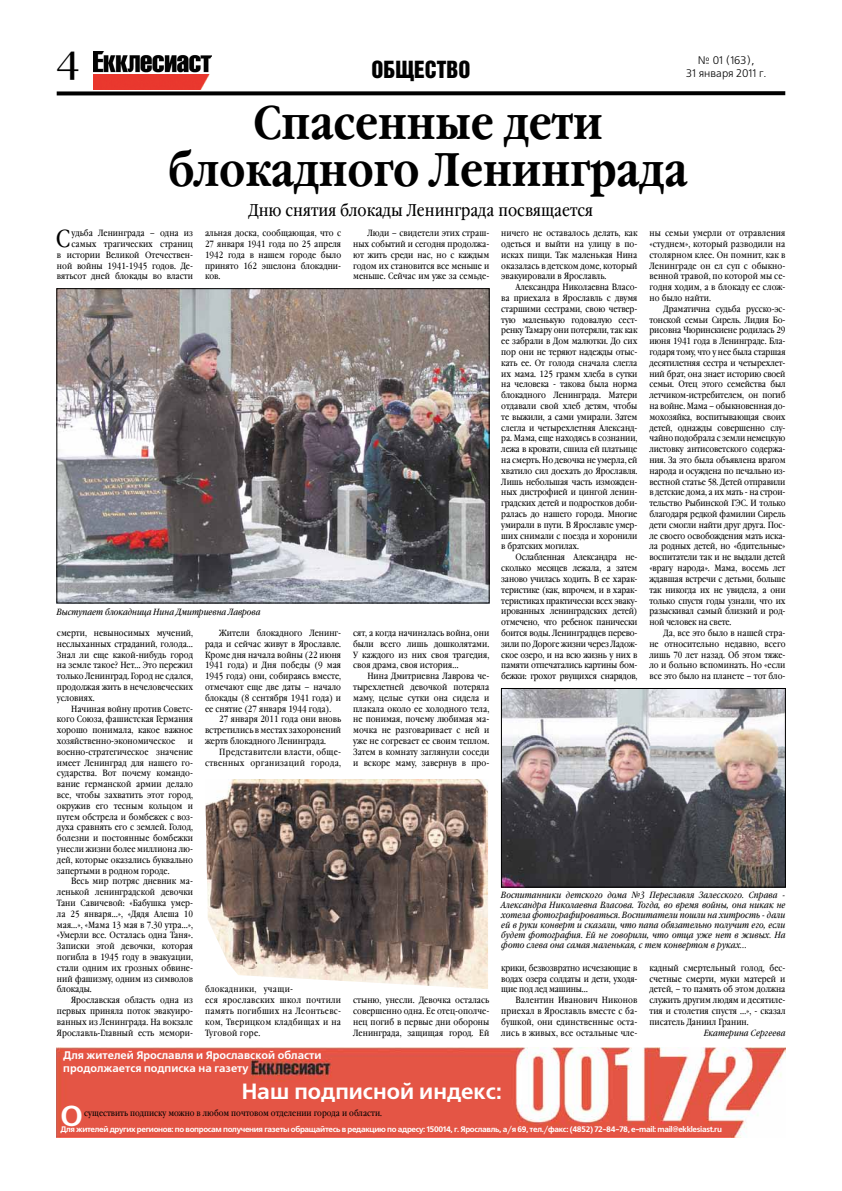
<style>
.page{position:relative;width:842px;height:1191px;background:#fff}
.page>*{position:absolute;margin:0;border:0;box-sizing:border-box;transform-origin:0 0}
.t1{font:700 47px/47px "Garamond Narrow C";color:#000;text-align:center}
.t2{font:36px "Garamond Book C";color:#000}
.t3{font:700 28.9px "Free Set C";color:#fff}
.t4{font:24.4px "Garamond Book Narrow C";color:#000}
.t5{font:24px "Bastion X";color:#000}
.t6{font:700 22px "Free Set C";color:#fff}
.t7{font:17px "Garamond Book Narrow C";color:#000}
.t8{font:700 11px/13.2px "Free Set C";color:#fff}
.t9{font:11px/13.2px "Free Set C";color:#000;text-align:center}
.t10{font:9px/10.8px "Garamond Book Narrow C";color:#000;text-align:justify}
.t11{font:italic 9px/9.9px "Garamond Book Narrow C";letter-spacing:.01em;color:#000;text-align:justify}
.t12{font:9px/10.8px "Garamond Book Narrow C";letter-spacing:.03em;color:#000;text-align:right}
.t13{font:8.8px "Garamond Book Narrow C";color:#000}
.t14{font:700 8px "Free Set C";letter-spacing:-.04em;color:#fff}
</style>
<div class="page">
<svg style="left:57px;top:91px;width:728px;height:4px;background:#151515"></svg>
<img style="left:94px;top:51px;width:117px;height:39px">
<img style="left:57px;top:1047px;width:728px;height:90px">
<img style="left:59px;top:290px;width:428px;height:311px">
<div style="left:57px;top:288px;width:432px;height:315px;border:1px solid #000"></div>
<img style="left:503px;top:690px;width:280px;height:195px">
<div style="left:501px;top:688px;width:284px;height:199px;border:1px solid #000"></div>
<img style="left:205px;top:779px;width:283px;height:210px">
<h2 class="t2" style="left:57px;top:45px;width:24px">4</h2>
<h3 class="t5" style="left:371px;top:57px;width:101px">ОБЩЕСТВО</h3>
<p class="t9" style="left:686px;top:54px;width:82px">№ 01 (163),<br>31 января 2011 г.</p>
<h1 class="t1" style="left:168px;top:100px;width:521px">Спасенные дети блокадного Ленинграда</h1>
<h3 class="t7" style="left:249px;top:200px;width:346px">Дню снятия блокады Ленинграда посвящается</h3>
<p class="t10" style="left:57px;top:228px;width:138px;text-align:right">удьба Ленинграда – одна из самых трагических страниц<br>в истории Великой Отечествен&shy;ной войны 1941-1945 годов. Де&shy;вятьсот дней блокады во власти</p>
<h3 class="t4" style="left:56px;top:225px;width:16px">С</h3>
<p class="t10" style="left:205px;top:228px;width:138px">альная доска, сообщающая, что с 27 января 1941 года по 25 апреля 1942 года в нашем городе было принято 162 эшелона блокадни&shy;ков.</p>
<p class="t11" style="left:57px;top:607px;width:205px">Выступает блокадница Нина Дмитриевна Лаврова</p>
<p class="t10" style="left:57px;top:627px;width:138px">смерти, невыносимых мучений, неслыханных страданий, голода… Знал ли еще какой-нибудь город на земле такое? Нет… Это пережил только Ленинград. Город не сдался, продолжая жить в нечеловеческих условиях.</p>
<p class="t10" style="left:57px;top:703px;width:138px;text-indent:14px">Начиная войну против Советс&shy;кого Союза, фашистская Германия хорошо понимала, какое важное хозяйственно-экономическое</p>
<p class="t10" style="left:57px;top:735px;width:138px;text-indent:131px">и военно-стратегическое значение имеет Ленинград для нашего го&shy;сударства. Вот почему командо&shy;вание германской армии делало все, чтобы захватить этот город, окружив его тесным кольцом и путем обстрела и бомбежек с воз&shy;духа сравнять его с землей. Голод, болезни и постоянные бомбежки унесли жизни более миллиона лю&shy;дей, которые оказались буквально запертыми в родном городе.</p>
<p class="t10" style="left:57px;top:876px;width:138px;text-indent:14px">Весь мир потряс дневник ма&shy;ленькой ленинградской девочки Тани Савичевой: «Бабушка умер&shy;ла 25 января…», «Дядя Алеша 10 мая…», «Мама 13 мая в 7.30 утра…», «Умерли все. Осталась одна Таня».<br>Записки этой девочки, которая погибла в 1945 году в эвакуации, стали одним их грозных обвине&shy;ний фашизму, одним из символов блокады.</p>
<p class="t10" style="left:57px;top:995px;width:138px;text-indent:14px">Ярославская область одна из первых приняла поток эвакуиро&shy;ванных из Ленинграда. На вокзале Ярославль-Главный есть мемори-</p>
<p class="t10" style="left:205px;top:627px;width:138px;text-indent:14px">Жители блокадного Ленинг&shy;рада и сейчас живут в Ярославле.<br>Кроме дня начала войны (22 июня 1941 года) и Дня победы (9 мая 1945 года) они, собираясь вместе, отмечают еще две даты – начало блокады (8 сентября 1941 года) и ее снятие (27 января 1944 года).</p>
<p class="t10" style="left:205px;top:714px;width:138px;text-indent:14px">27 января 2011 года они вновь встретились в местах захоронений жертв блокадного Ленинграда.</p>
<p class="t12" style="left:205px;top:746px;width:138px">Представители власти, обще&shy;ственных организаций города,</p>
<p class="t12" style="left:205px;top:984px;width:138px;text-align:left">блокадники, учащи-<br>еся ярославских школ почтили память погибших на Леонтьевс&shy;ком, Тверицком кладбищах и на<br>Туговой горе.</p>
<p class="t10" style="left:353px;top:228px;width:138px;text-indent:14px">Люди – свидетели этих страш&shy;ных событий и сегодня продолжа&shy;ют жить среди нас, но с каждым годом их становится все меньше и меньше. Сейчас им уже за семьде-</p>
<p class="t10" style="left:353px;top:627px;width:138px">сят, а когда начиналась война, они были всего лишь дошколятами.<br>У каждого из них своя трагедия, своя драма, своя история…</p>
<p class="t10" style="left:353px;top:671px;width:138px;text-indent:14px">Нина Дмитриевна Лаврова че&shy;тырехлетней девочкой потеряла маму, целые сутки она сидела и плакала около ее холодного тела, не понимая, почему любимая ма&shy;мочка не разговаривает с ней и уже не согревает ее своим теплом.<br>Затем в комнату заглянули соседи и вскоре маму, завернув в про-</p>
<p class="t10" style="left:501px;top:228px;width:138px">ничего не оставалось делать, как одеться и выйти на улицу в по&shy;исках пищи. Так маленькая Нина оказалась в детском доме, который эвакуировали в Ярославль.</p>
<p class="t10" style="left:501px;top:282px;width:138px;text-indent:14px">Александра Николаевна Власо&shy;ва приехала в Ярославль с двумя старшими сестрами, свою четвер&shy;тую маленькую годовалую сест&shy;ренку Тамару они потеряли, так как ее забрали в Дом малютки. До сих пор они не теряют надежды отыс&shy;кать ее. От голода сначала слегла их мама. 125 грамм хлеба в сутки на человека - такова была норма блокадного Ленинграда. Матери отдавали свой хлеб детям, чтобы те выжили, а сами умирали. Затем слегла и четырехлетняя Александ&shy;ра. Мама, еще находясь в сознании, лежа в кровати, сшила ей платьице на смерть. Но девочка не умерла, ей хватило сил доехать до Ярославля.<br>Лишь небольшая часть изможден&shy;ных дистрофией и цингой ленин&shy;градских детей и подростков доби&shy;ралась до нашего города. Многие умирали в пути. В Ярославле умер&shy;ших снимали с поезда и хоронили в братских могилах.</p>
<p class="t10" style="left:501px;top:552px;width:138px;text-indent:14px">Ослабленная Александра не&shy;сколько месяцев лежала, а затем заново училась ходить. В ее харак&shy;теристике (как, впрочем, и в харак&shy;теристиках практически всех эваку&shy;ированных ленинградских детей) отмечено, что ребенок панически боится воды. Ленинградцев перево&shy;зили по Дороге жизни через Ладож&shy;ское озеро, и на всю жизнь у них в памяти отпечатались картины бом&shy;бежки: грохот рвущихся снарядов,</p>
<p class="t10" style="left:649px;top:228px;width:138px">ны семьи умерли от отравления «студнем», который разводили на столярном клее. Он помнит, как в Ленинграде он ел суп с обыкно&shy;венной травой, по которой мы се&shy;годня ходим, а в блокаду ее слож&shy;но было найти.</p>
<p class="t10" style="left:649px;top:303px;width:138px;text-indent:14px">Драматична судьба русско-эс&shy;тонской семьи Сирель. Лидия Бо&shy;рисовна Чюринскиене родилась 29 июня 1941 года в Ленинграде. Бла&shy;годаря тому, что у нее была старшая десятилетняя сестра и четырехлет&shy;ний брат, она знает историю своей семьи. Отец этого семейства был летчиком-истребителем, он погиб на войне. Мама – обыкновенная до&shy;мохозяйка, воспитывающая своих детей, однажды совершенно слу&shy;чайно подобрала с земли немецкую листовку антисоветского содержа&shy;ния. За это была объявлена врагом народа и осуждена по печально из&shy;вестной статье 58. Детей отправили в детские дома, а их мать - на строи&shy;тельство Рыбинской ГЭС. И только благодаря редкой фамилии Сирель дети смогли найти друг друга. Пос&shy;ле своего освобождения мать иска&shy;ла родных детей, но «бдительные» воспитатели так и не выдали детей «врагу народа». Мама, восемь лет ждавшая встречи с детьми, больше так никогда их не увидела, а они только спустя годы узнали, что их разыскивал самый близкий и род&shy;ной человек на свете.</p>
<p class="t10" style="left:649px;top:627px;width:138px;text-indent:14px">Да, все это было в нашей стра&shy;не относительно недавно, всего лишь 70 лет назад. Об этом тяже&shy;ло и больно вспоминать. Но «если все это было на планете – тот бло-</p>
<p class="t10" style="left:353px;top:995px;width:138px">стыню, унесли. Девочка осталась совершенно одна. Ее отец-ополче&shy;нец погиб в первые дни обороны Ленинграда, защищая город. Ей</p>
<p class="t11" style="left:501px;top:890px;width:286px">Воспитанники детского дома №3 Переславля Залесского. Справа - Александра Николаевна Власова. Тогда, во время войны, она никак не хотела фотографироваться. Воспитатели пошли на хитрость - дали ей в руки конверт и сказали, что папа обязательно получит его, если будет фотография. Ей не говорили, что отца уже нет в живых. На фото слева она самая маленькая, с тем конвертом в руках...</p>
<p class="t10" style="left:501px;top:962px;width:138px">крики, безвозвратно исчезающие в водах озера солдаты и дети, уходя&shy;щие под лед машины…</p>
<p class="t10" style="left:501px;top:995px;width:138px;text-indent:14px">Валентин Иванович Никонов приехал в Ярославль вместе с ба&shy;бушкой, они единственные оста&shy;лись в живых, все остальные чле-</p>
<p class="t10" style="left:649px;top:962px;width:138px">кадный смертельный голод, бес&shy;счетные смерти, муки матерей и детей, – то память об этом должна служить другим людям и десятиле&shy;тия и столетия спустя …», - сказал писатель Даниил Гранин.</p>
<p class="t11" style="left:704px;top:1028px;width:83px">Екатерина Сергеева</p>
<p class="t8" style="left:63px;top:1049px;width:260px">Для жителей Ярославля и Ярославской области продолжается подписка на газету</p>
<h3 class="t6" style="left:242px;top:1078px;width:262px">Наш подписной индекс:</h3>
<h3 class="t3" style="left:61px;top:1099px;width:24px">О</h3>
<p class="t13" style="left:84px;top:1108px;width:299px">существить подписку можно в любом почтовом отделении города и области.</p>
<p class="t14" style="left:60px;top:1125px;width:663px">Для жителей других регионов: по вопросам получения газеты обращайтесь в редакцию по адресу: 150014, г. Ярославль, а/я 69, тел./факс: (4852) 72-84-78, e-mail: mail@ekklesiast.ru</p>
</div>
